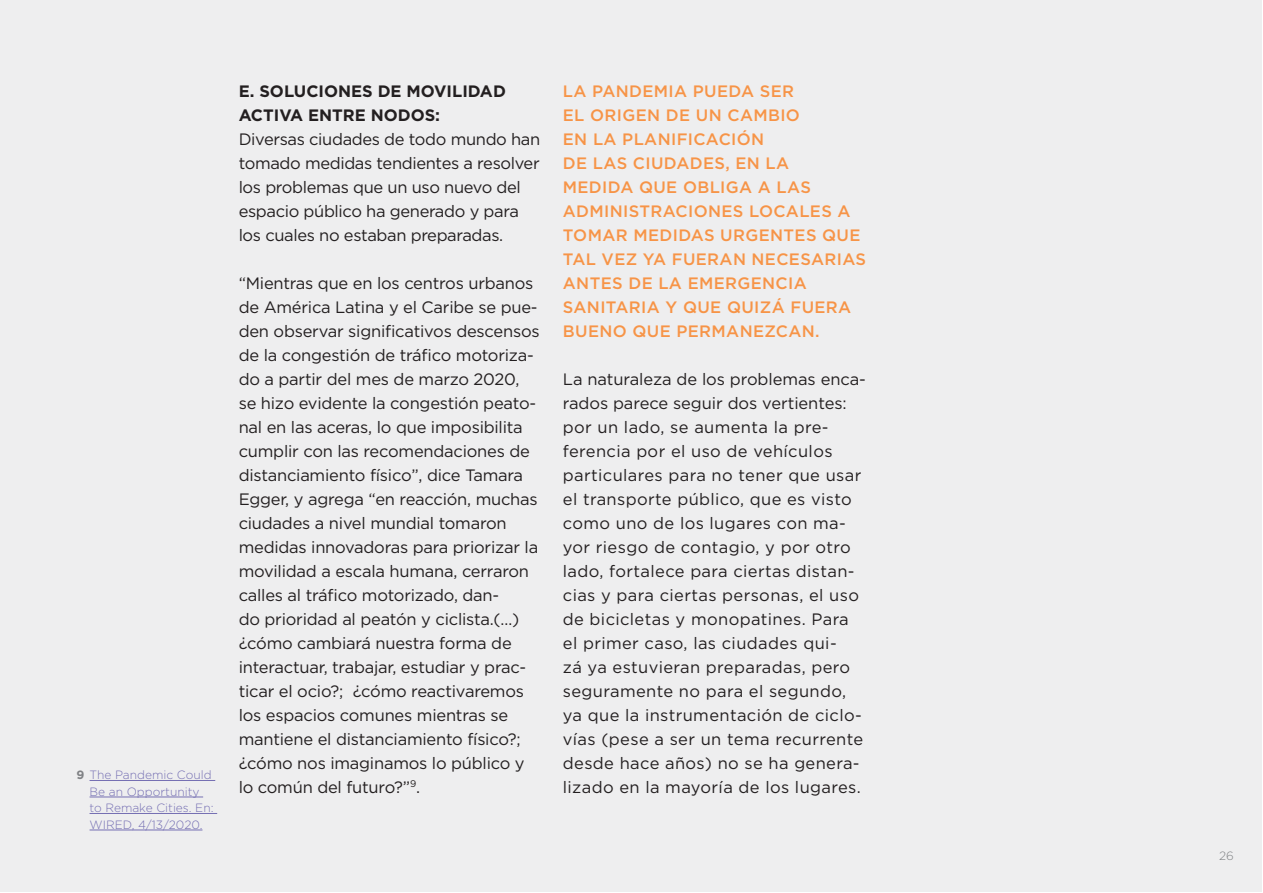
<style>
.page{position:relative;width:1263px;height:893px;background:#fff}
.page>*{position:absolute;margin:0;border:0;box-sizing:border-box;transform-origin:0 0}
.t1{font:16.5px/24px "Gotham";letter-spacing:-.015em;color:#231f20}
.t2{font:16.5px/24px "Gotham";letter-spacing:.02em;color:#231f20}
.t3{font:500 16.5px/24px "Gotham";letter-spacing:.02em;color:#f79447}
.t4{font:700 16.5px/24px "Gotham";color:#231f20}
.t5{font:300 12px/16.5px "Gotham";color:#756fb3}
.t6{font:300 12px "Gotham";color:#808285}
.s1{font-weight:700;color:#808285}
</style>
<div class="page">
<div style="left:1px;top:1px;width:1261px;height:891px;background:#eeeeef"></div>
<hr style="left:90px;top:780px;width:125px;height:1px;background:#756fb3">
<hr style="left:90px;top:797px;width:113px;height:1px;background:#756fb3">
<hr style="left:90px;top:813px;width:127px;height:1px;background:#756fb3">
<hr style="left:90px;top:830px;width:112px;height:1px;background:#756fb3">
<p class="t5" style="left:90px;top:766px;width:126px;text-indent:-13px"><span class="s1">9</span> The Pandemic Could<br>Be an Opportunity to Remake Cities. En:<br>WIRED, 4/13/2020.</p>
<p class="t4" style="left:239px;top:79px;width:269px">E. SOLUCIONES DE MOVILIDAD<br>ACTIVA ENTRE NODOS:</p>
<p class="t1" style="left:239px;top:127px;width:303px">Diversas ciudades de todo mundo han tomado medidas tendientes a resolver los problemas que un uso nuevo del espacio público ha generado y para los cuales no estaban preparadas.</p>
<p class="t1" style="left:239px;top:271px;width:302px">“Mientras que en los centros urbanos de América Latina y el Caribe se pue&shy;den observar significativos descensos de la congestión de tráfico motoriza&shy;do a partir del mes de marzo 2020, se hizo evidente la congestión peato&shy;nal en las aceras, lo que imposibilita cumplir con las recomendaciones de distanciamiento físico”, dice Tamara Egger, y agrega “en reacción, muchas ciudades a nivel mundial tomaron medidas innovadoras para priorizar la movilidad a escala humana, cerraron calles al tráfico motorizado, dan-<br>do prioridad al peatón y ciclista.(…) ¿cómo cambiará nuestra forma de interactuar, trabajar, estudiar y prac&shy;ticar el ocio?; ¿cómo reactivaremos los espacios comunes mientras se mantiene el distanciamiento físico?; ¿cómo nos imaginamos lo público y lo común del futuro?”<sup>9</sup>.</p>
<p class="t3" style="left:563px;top:79px;width:305px">LA PANDEMIA PUEDA SER<br>EL ORIGEN DE UN CAMBIO<br>EN LA PLANIFICACIÓN<br>DE LAS CIUDADES, EN LA<br>MEDIDA QUE OBLIGA A LAS<br>ADMINISTRACIONES LOCALES A<br>TOMAR MEDIDAS URGENTES QUE<br>TAL VEZ YA FUERAN NECESARIAS<br>ANTES DE LA EMERGENCIA<br>SANITARIA Y QUE QUIZÁ FUERA<br>BUENO QUE PERMANEZCAN.</p>
<p class="t2" style="left:563px;top:367px;width:305px">La naturaleza de los problemas enca&shy;rados parece seguir dos vertientes: por un lado, se aumenta la pre&shy;ferencia por el uso de vehículos particulares para no tener que usar el transporte público, que es visto como uno de los lugares con ma&shy;yor riesgo de contagio, y por otro lado, fortalece para ciertas distan&shy;cias y para ciertas personas, el uso de bicicletas y monopatines. Para el primer caso, las ciudades qui-<br>zá ya estuvieran preparadas, pero seguramente no para el segundo, ya que la instrumentación de ciclo&shy;vías (pese a ser un tema recurrente desde hace años) no se ha genera&shy;lizado en la mayoría de los lugares.</p>
<p class="t6" style="left:1219px;top:848px;width:16px">26</p>
</div>
